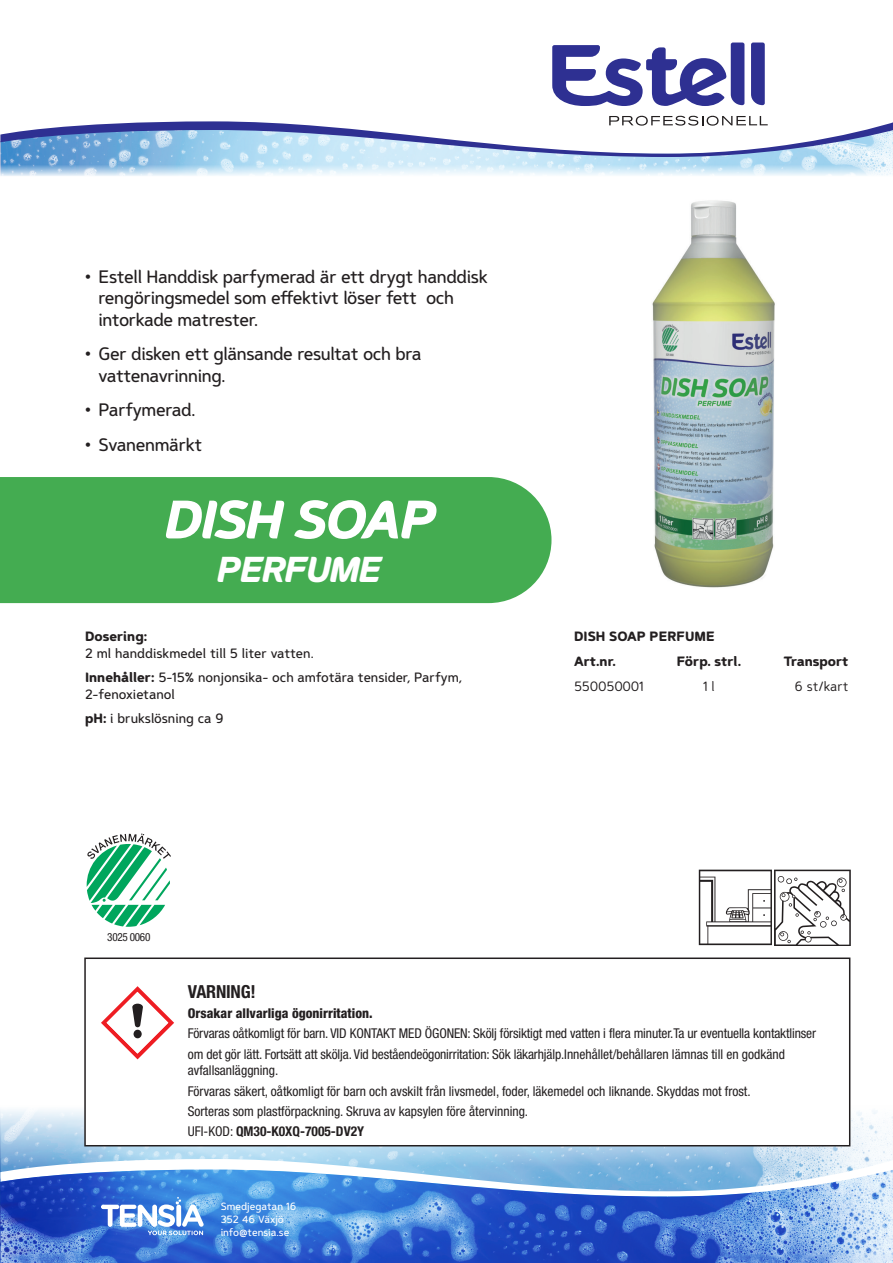
<style>
.page{position:relative;width:893px;height:1263px;background:#fff}
.page>*{position:absolute;margin:0;border:0;box-sizing:border-box;transform-origin:0 0}
.t1{font:italic 700 54px "Caldina";letter-spacing:-.03em;color:#fff}
.t2{font:italic 700 36px "Caldina";letter-spacing:-.03em;color:#fff}
.t3{font:500 18px/21.6px "Caldina";letter-spacing:-.02em;color:#231f20}
.t4{font:700 condensed 18px "Helvetica Neue LT Std";letter-spacing:-.01em;color:#231f20}
.t5{font:condensed 13.5px/20.4px "Helvetica Neue LT Std";color:#231f20}
.t6{font:500 13.5px/24.8px "Caldina";color:#231f20}
.t7{font:700 13.5px/24.8px "Caldina";color:#231f20}
.t8{font:800 condensed 13.5px "Helvetica Neue LT Std";color:#231f20}
.t9{font:13.5px "Caldina";letter-spacing:-.015em;color:#231f20}
.t10{font:condensed 11.25px "Helvetica Neue LT Std";letter-spacing:-.03em;color:#231f20}
.t11{font:500 10.5px/12.6px "Caldina";color:#fff}
.s1{font-weight:700}
</style>
<div class="page">
<svg style="left:0;top:157px;width:893px;height:19px;background:#c4e1f3"></svg>
<svg style="left:552px;top:43px;width:192px;height:63px"></svg>
<svg style="left:751px;top:43px;width:14px;height:62px"></svg>
<svg style="left:0;top:116px;width:893px;height:41px"></svg>
<svg style="left:0;top:1106px;width:893px;height:53px"></svg>
<svg style="left:0;top:1235px;width:893px;height:28px;background:#426fcf"></svg>
<div style="left:0;top:477px;width:551px;height:126px;background:#44ac51"></div>
<svg style="left:87px;top:833px;width:84px;height:94px"></svg>
<div style="left:85px;top:958px;width:765px;height:188px;background:#fff"></div>
<div style="left:84px;top:957px;width:766px;height:189px;border:2px solid #231f20"></div>
<svg style="left:101px;top:986px;width:73px;height:73px"></svg>
<svg style="left:0;top:1159px;width:893px;height:76px;background:#6d9bde"></svg>
<img style="left:652px;top:200px;width:123px;height:388px">
<svg style="left:699px;top:870px;width:152px;height:75px"></svg>
<h3 class="t3" style="left:99px;top:266px;width:391px;text-indent:-14px">• Estell Handdisk parfymerad är ett drygt handdisk rengöringsmedel som effektivt löser fett och intorkade matrester.</h3>
<h3 class="t3" style="left:99px;top:343px;width:324px;text-indent:-14px">• Ger disken ett glänsande resultat och bra vattenavrinning.</h3>
<h3 class="t3" style="left:85px;top:399px;width:112px">• Parfymerad.</h3>
<h3 class="t3" style="left:85px;top:434px;width:119px">• Svanenmärkt</h3>
<h1 class="t1" style="left:162px;top:486px;width:273px">DISH SOAP</h1>
<h2 class="t2" style="left:215px;top:546px;width:166px">PERFUME</h2>
<p class="t7" style="left:85px;top:624px;width:64px">Dosering:</p>
<p class="t6" style="left:85px;top:641px;width:378px">2 ml handdiskmedel till 5 liter vatten.<br><span class="s1">Innehåller:</span> 5-15% nonjonsika- och amfotära tensider, Parfym,</p>
<p class="t6" style="left:85px;top:681px;width:140px">2-fenoxietanol<br><span class="s1">pH:</span> i brukslösning ca 9</p>
<p class="t10" style="left:107px;top:931px;width:45px">3025 0060</p>
<p class="t7" style="left:574px;top:624px;width:142px">DISH SOAP PERFUME<br>Art.nr.</p>
<p class="t7" style="left:677px;top:649px;width:66px">Förp. strl.</p>
<p class="t7" style="left:784px;top:649px;width:66px">Transport</p>
<p class="t9" style="left:574px;top:678px;width:71px">550050001</p>
<p class="t9" style="left:703px;top:678px;width:13px">1 l</p>
<p class="t9" style="left:795px;top:678px;width:55px">6 st/kart</p>
<h3 class="t4" style="left:188px;top:980px;width:70px">VARNING!</h3>
<p class="t8" style="left:188px;top:1005px;width:186px">Orsakar allvarliga ögonirritation.</p>
<p class="t5" style="left:188px;top:1023px;width:630px">Förvaras oåtkomligt för barn. VID KONTAKT MED ÖGONEN: Skölj försiktigt med vatten i flera minuter.Ta ur eventuella kontaktlinser om det gör lätt. Fortsätt att skölja. Vid beståendeögonirritation: Sök läkarhjälp.Innehållet/behållaren lämnas till en godkänd</p>
<p class="t5" style="left:188px;top:1060px;width:564px">avfallsanläggning.<br>Förvaras säkert, oåtkomligt för barn och avskilt från livsmedel, foder, läkemedel och liknande. Skyddas mot frost.<br>Sorteras som plastförpackning. Skruva av kapsylen före återvinning.<br>UFI-KOD: <span class="s1">QM30-K0XQ-7005-DV2Y</span></p>
<p class="t11" style="left:221px;top:1200px;width:77px">Smedjegatan 16<br>352 46 Växjö info@tensia.se</p>
</div>
